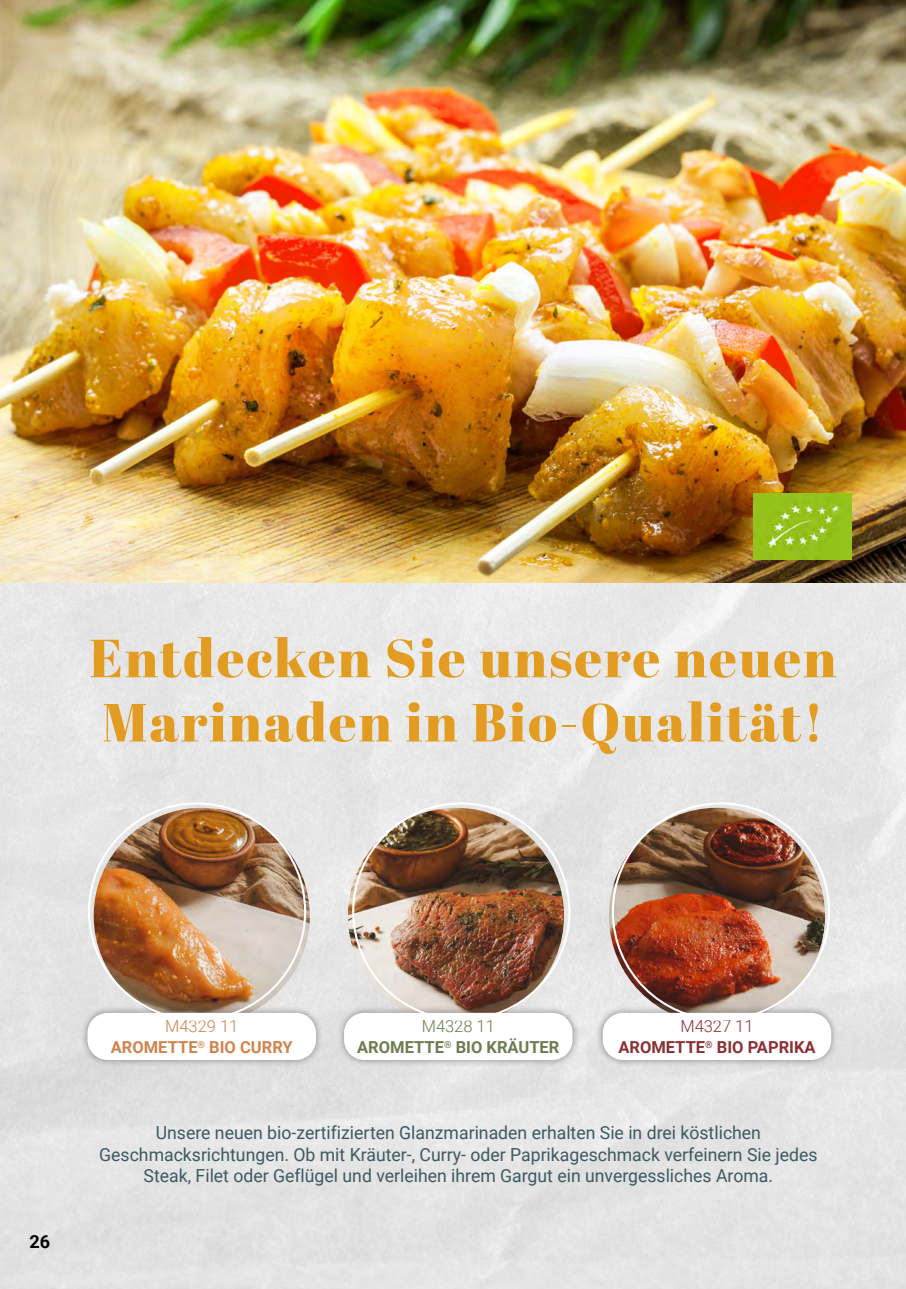
<style>
.page{position:relative;width:906px;height:1289px;background:#fff}
.page>*{position:absolute;margin:0;border:0;box-sizing:border-box;transform-origin:0 0}
.t1{font:53.55px/64.2px "Abril Fatface";letter-spacing:.04em;color:#e39c22}
.t2{font:18px/21.6px "Roboto";color:#3e5961;text-align:center}
.t3{font:700 18px "Roboto";color:#000001}
.t4{font:700 16.5px "Roboto";color:#6c7c50}
.t5{font:700 16.5px "Roboto";color:#8b2f34}
.t6{font:700 16.5px "Roboto";color:#d0834c}
.t7{font:300 16.5px "Roboto";color:#d0834c}
.t8{font:300 16.5px "Roboto";color:#6c7c50}
.t9{font:300 16.5px "Roboto";color:#8b2f34}
</style>
<div class="page">
<img style="left:0;top:583px;width:906px;height:705px">
<img style="left:0;top:0;width:906px;height:583px">
<img style="left:753px;top:493px;width:99px;height:66px">
<img style="left:94px;top:807px;width:216px;height:216px;border-radius:108px">
<img style="left:609px;top:807px;width:216px;height:216px;border-radius:108px">
<img style="left:348px;top:807px;width:216px;height:216px;border-radius:108px">
<div style="left:337px;top:1005px;width:243px;height:62px;background:#231f20;opacity:.45"></div>
<div style="left:344px;top:1012px;width:228px;height:47px;background:#fff;border-radius:20px"></div>
<div style="left:595px;top:1005px;width:243px;height:62px;background:#231f20;opacity:.45"></div>
<div style="left:603px;top:1012px;width:228px;height:47px;background:#fff;border-radius:20px"></div>
<div style="left:80px;top:1005px;width:243px;height:62px;background:#231f20;opacity:.45"></div>
<div style="left:87px;top:1012px;width:229px;height:47px;background:#fff;border-radius:20px"></div>
<p class="t1" style="left:90px;top:624px;width:748px">Entdecken Sie unsere neuen<br>Marinaden in Bio-Qualität!</p>
<p class="t3" style="left:29px;top:1229px;width:22px">26</p>
<p class="t7" style="left:165px;top:1014px;width:75px">M4329 11</p>
<p class="t6" style="left:111px;top:1035px;width:183px">AROMETTE<sup>®</sup> BIO CURRY</p>
<p class="t8" style="left:422px;top:1014px;width:75px">M4328 11</p>
<p class="t4" style="left:357px;top:1035px;width:204px">AROMETTE<sup>®</sup> BIO KRÄUTER</p>
<p class="t9" style="left:680px;top:1014px;width:75px">M4327 11</p>
<p class="t5" style="left:618px;top:1035px;width:199px">AROMETTE<sup>®</sup> BIO PAPRIKA</p>
<p class="t2" style="left:99px;top:1121px;width:719px">Unsere neuen bio-zertifizierten Glanzmarinaden erhalten Sie in drei köstlichen<br>Geschmacksrichtungen. Ob mit Kräuter-, Curry- oder Paprikageschmack verfeinern Sie jedes<br>Steak, Filet oder Geflügel und verleihen ihrem Gargut ein unvergessliches Aroma.</p>
</div>
